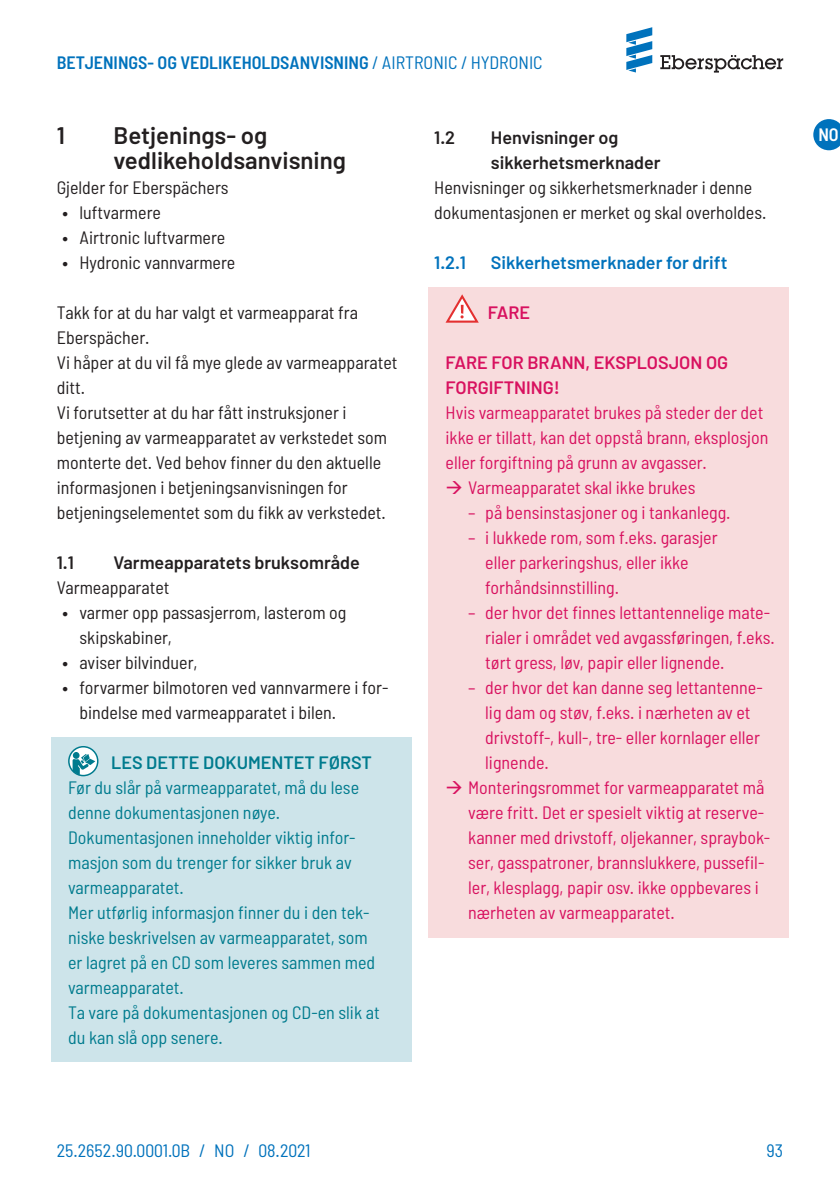
<style>
.page{position:relative;width:840px;height:1191px;background:#fff}
.page>*{position:absolute;margin:0;border:0;box-sizing:border-box;transform-origin:0 0}
.t1{font:600 24px/25px "Barlow";color:#231f20}
.Gefahr-Boxen___Copy{font:semi-condensed 18px/25px "Barlow";color:#d8115f}
.Copy___links{font:semi-condensed 18px/25px "Barlow";color:#231f20}
.Vorschrift-Box___Cop{font:semi-condensed 18px/25px "Barlow";color:#007b8e}
.t2{font:600 18px/25px "Barlow";color:#231f20}
.t3{font:600 semi-condensed 18px "Barlow";color:#0072bc}
.Copy___links___Absta{font:semi-condensed 18px/25px "Barlow";color:#231f20}
.Gefahr-Box___Headlin{font:600 18px/25px "Barlow";color:#d8115f}
.t4{font:600 18px "Barlow";color:#0072bc}
.t5{font:semi-condensed 18px "Barlow";color:#0072bc}
.Vorschrift-Box___Hea{font:600 18px "Barlow";color:#007b8e}
.t6{font:600 semi-condensed 18px "Barlow";color:#fff}
.s1{font-weight:400}
.s2{font-weight:600}
</style>
<div class="page">
<div style="left:51px;top:737px;width:360px;height:50px;background:#cde4ea"></div>
<div style="left:51px;top:762px;width:360px;height:75px;background:#cde4ea"></div>
<div style="left:51px;top:812px;width:360px;height:100px;background:#cde4ea"></div>
<div style="left:51px;top:887px;width:360px;height:125px;background:#cde4ea"></div>
<div style="left:51px;top:987px;width:360px;height:75px;background:#cde4ea"></div>
<svg style="left:68px;top:746px;width:30px;height:30px"></svg>
<div style="left:73px;top:752px;width:6px;height:7px;background:#007b8e;border-radius:50%"></div>
<svg style="left:72px;top:754px;width:23px;height:21px"></svg>
<div style="left:428px;top:287px;width:360px;height:50px;background:#f8dcdd"></div>
<div style="left:428px;top:337px;width:360px;height:75px;background:#f8dcdd"></div>
<div style="left:428px;top:387px;width:360px;height:100px;background:#f8dcdd"></div>
<div style="left:428px;top:487px;width:360px;height:50px;background:#f8dcdd"></div>
<div style="left:428px;top:512px;width:360px;height:100px;background:#f8dcdd"></div>
<div style="left:428px;top:587px;width:360px;height:100px;background:#f8dcdd"></div>
<div style="left:428px;top:662px;width:360px;height:125px;background:#f8dcdd"></div>
<div style="left:428px;top:762px;width:360px;height:175px;background:#f8dcdd"></div>
<svg style="left:445px;top:294px;width:33px;height:29px"></svg>
<svg style="left:660px;top:55px;width:122px;height:18px"></svg>
<svg style="left:626px;top:27px;width:26px;height:45px"></svg>
<svg style="left:813px;top:119px;width:26px;height:31px"></svg>
<p class="t3" style="left:57px;top:51px;width:487px">BETJENINGS- OG VEDLIKEHOLDSANVISNING <span class="s1">/ Ai rtroni c / Hydroni c</span></p>
<p class="t1" style="left:57px;top:123px;width:10px">1</p>
<p class="t1" style="left:113px;top:123px;width:234px">Betjenings- og vedlikeholdsanvisning</p>
<p class="Copy___links" style="left:57px;top:175px;width:173px">Gjelder for Eberspächers</p>
<p class="Copy___links" style="left:62px;top:200px;width:100px"><span class="s2">•</span> luftvarmere</p>
<p class="Copy___links" style="left:62px;top:225px;width:164px"><span class="s2">•</span> Airtronic luftvarmere</p>
<p class="Copy___links" style="left:62px;top:250px;width:174px"><span class="s2">•</span> Hydronic vannvarmere</p>
<p class="Copy___links___Absta" style="left:57px;top:300px;width:303px">Takk for at du har valgt et varmeapparat fra<br>Eberspächer.</p>
<p class="Copy___links" style="left:57px;top:350px;width:342px">Vi håper at du vil få mye glede av varmeapparatet ditt.</p>
<p class="Copy___links" style="left:57px;top:400px;width:332px">Vi forutsetter at du har fått instruksjoner i betjening av varmeapparatet av verkstedet som monterte det. Ved behov finner du den aktuelle informasjonen i betjeningsanvisningen for betjeningselementet som du fikk av verkstedet.</p>
<p class="t2" style="left:57px;top:550px;width:19px">1.1</p>
<p class="t2" style="left:113px;top:550px;width:248px">Varmeapparatets bruksområde</p>
<p class="Copy___links" style="left:57px;top:575px;width:114px">Varmeapparatet</p>
<p class="Copy___links" style="left:79px;top:600px;width:268px;text-indent:-17px"><span class="s2">•</span> varmer opp passasjerrom, lasterom og skipskabiner,</p>
<p class="Copy___links" style="left:62px;top:650px;width:136px"><span class="s2">•</span> aviser bilvinduer,</p>
<p class="Copy___links" style="left:79px;top:675px;width:310px;text-indent:-17px"><span class="s2">•</span> forvarmer bilmotoren ved vannvarmere i for&shy;bindelse med varmeapparatet i bilen.</p>
<p class="Vorschrift-Box___Hea" style="left:111px;top:751px;width:262px">LES DETTE DOKUMENTET FØRST</p>
<p class="Vorschrift-Box___Cop" style="left:68px;top:775px;width:292px">Før du slår på varmeapparatet, må du lese denne dokumentasjonen nøye.</p>
<p class="Vorschrift-Box___Cop" style="left:68px;top:825px;width:289px">Dokumentasjonen inneholder viktig infor&shy;masjon som du trenger for sikker bruk av varmeapparatet.</p>
<p class="Vorschrift-Box___Cop" style="left:68px;top:900px;width:308px">Mer utførlig informasjon finner du i den tek&shy;niske beskrivelsen av varmeapparatet, som er lagret på en CD som leveres sammen med varmeapparatet.</p>
<p class="Vorschrift-Box___Cop" style="left:68px;top:1000px;width:313px">Ta vare på dokumentasjonen og CD-en slik at du kan slå opp senere.</p>
<p class="t2" style="left:434px;top:125px;width:22px">1.2</p>
<p class="t2" style="left:490px;top:125px;width:171px">Henvisninger og sikkerhetsmerknader</p>
<p class="Copy___links" style="left:434px;top:175px;width:333px">Henvisninger og sikkerhetsmerknader i denne dokumentasjonen er merket og skal overholdes.</p>
<p class="t4" style="left:434px;top:251px;width:33px">1.2.1</p>
<p class="t4" style="left:490px;top:251px;width:238px">Sikkerhetsmerknader for drift</p>
<p class="Gefahr-Box___Headlin" style="left:487px;top:300px;width:44px">FARE</p>
<p class="Gefahr-Box___Headlin" style="left:445px;top:350px;width:284px">FARE FOR BRANN, EKSPLOSJON OG<br>FORGIFTNING!</p>
<p class="Gefahr-Boxen___Copy" style="left:445px;top:400px;width:324px">Hvis varmeapparatet brukes på steder der det ikke er tillatt, kan det oppstå brann, eksplosjon eller forgiftning på grunn av avgasser.</p>
<p class="Gefahr-Boxen___Copy" style="left:468px;top:475px;width:228px">Varmeapparatet skal ikke brukes</p>
<p class="Gefahr-Boxen___Copy" style="left:468px;top:500px;width:264px">– på bensinstasjoner og i tankanlegg.</p>
<p class="Gefahr-Boxen___Copy" style="left:485px;top:525px;width:234px;text-indent:-17px">– i lukkede rom, som f.eks. garasjer eller parkeringshus, eller ikke forhåndsinnstilling.</p>
<p class="Gefahr-Boxen___Copy" style="left:485px;top:600px;width:291px;text-indent:-17px">– der hvor det finnes lettantennelige mate&shy;rialer i området ved avgassføringen, f.eks. tørt gress, løv, papir eller lignende.</p>
<p class="Gefahr-Boxen___Copy" style="left:485px;top:675px;width:279px;text-indent:-17px">– der hvor det kan danne seg lettantenne&shy;lig dam og støv, f.eks. i nærheten av et drivstoff-, kull-, tre- eller kornlager eller lignende.</p>
<p class="Gefahr-Boxen___Copy" style="left:468px;top:775px;width:303px">Monteringsrommet for varmeapparatet må være fritt. Det er spesielt viktig at reserve&shy;kanner med drivstoff, oljekanner, spraybok&shy;ser, gasspatroner, brannslukkere, pussefil&shy;ler, klesplagg, papir osv. ikke oppbevares i nærheten av varmeapparatet.</p>
<p class="t6" style="left:818px;top:123px;width:22px">NO</p>
<p class="t5" style="left:57px;top:1139px;width:255px">25.2652.90.0001.0B / NO / 08.2021</p>
<p class="t5" style="left:766px;top:1139px;width:18px">93</p>
</div>
